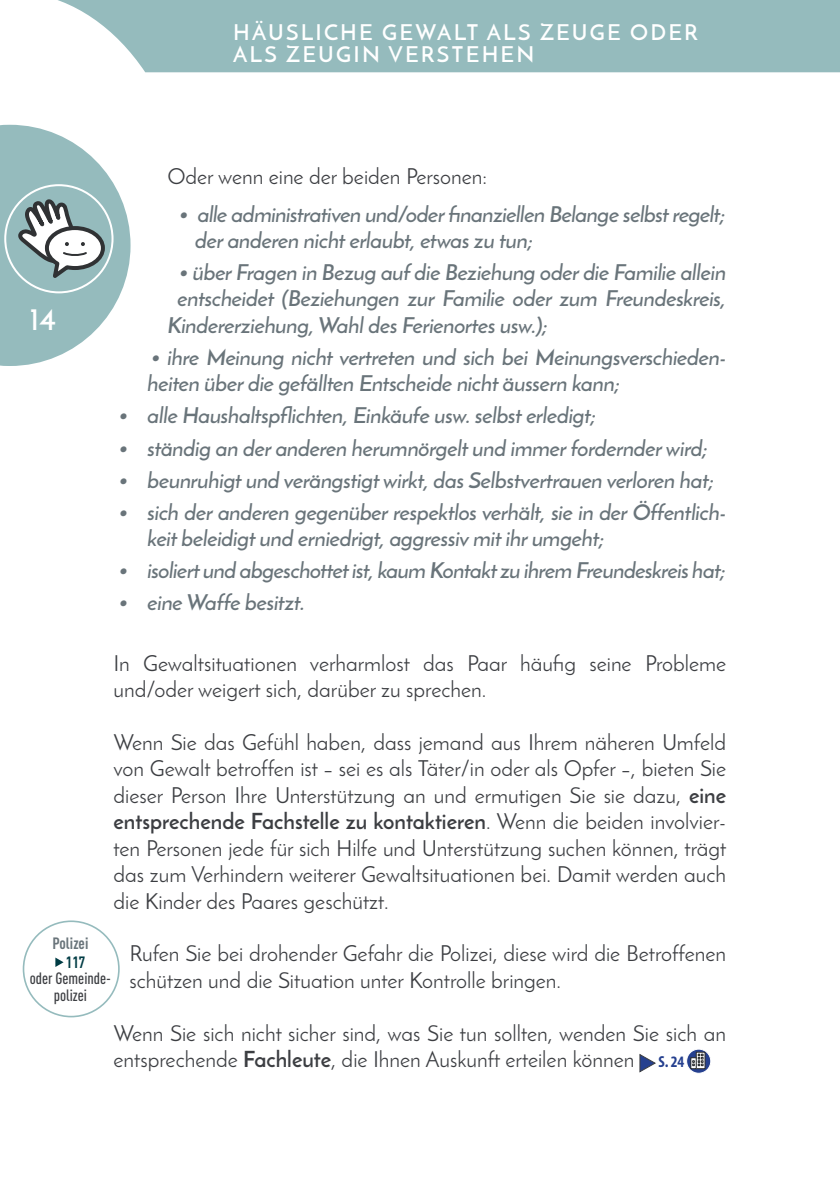
<style>
.page{position:relative;width:840px;height:1191px;background:#fff}
.page>*{position:absolute;margin:0;border:0;box-sizing:border-box;transform-origin:0 0}
.t1{font:600 32px "Josefin Sans";color:#fff}
.texte_base_2{font:22px/26.4px "Josefin Sans";color:#3c3e42}
.puce{font:italic 600 22px/26.4px "Josefin Sans";letter-spacing:-.01em;color:#69747a}
.t2{font:600 22px/22px "Josefin Sans";letter-spacing:.1em;color:#fff}
.t3{font:500 16.2px/16.2px "DIN Cond";color:#3c3e42;text-align:center}
.t4{font:700 16.2px "DIN Cond";color:#69747a}
.t5{font:700 16.2px "DIN Cond";color:#003c44}
.s1{font-weight:700}
.s2{font-family:"Myriad Pro";font-weight:700;font-stretch:condensed;font-size:16px;color:#25408f}
</style>
<div class="page">
<div style="left:58px;top:0;width:781px;height:72px;background:#95bbbd"></div>
<svg style="left:0;top:125px;width:130px;height:241px"></svg>
<svg style="left:639px;top:1054px;width:16px;height:18px"></svg>
<svg style="left:686px;top:1049px;width:24px;height:24px"></svg>
<div style="left:686px;top:1049px;width:24px;height:24px;border:1px solid #fff;border-radius:50%"></div>
<div style="left:695px;top:1051px;width:10px;height:18px;border:1px solid #303234"></div>
<div style="left:689px;top:1057px;width:7px;height:12px;border:1px solid #303234"></div>
<svg style="left:692px;top:1053px;width:11px;height:13px"></svg>
<svg style="left:55px;top:957px;width:9px;height:10px"></svg>
<div style="left:23px;top:920px;width:97px;height:97px;border:2px solid #95bbbd;border-radius:50%"></div>
<h1 class="t1" style="left:30px;top:299px;width:28px">14</h1>
<p class="t2" style="left:233px;top:21px;width:466px">HÄUSLICHE GEWALT ALS ZEUGE ODER<br>ALS ZEUGIN VERSTEHEN</p>
<p class="texte_base_2" style="left:167px;top:163px;width:321px">Oder wenn eine der beiden Personen:</p>
<p class="puce" style="left:195px;top:200px;width:531px;text-indent:-16px">• alle administrativen und/oder finanziellen Belange selbst regelt; der anderen nicht erlaubt, etwas zu tun;</p>
<p class="puce" style="left:179px;top:259px;width:547px">• über Fragen in Bezug auf die Beziehung oder die Familie allein</p>
<p class="puce" style="left:177px;top:285px;width:550px">entscheidet (Beziehungen zur Familie oder zum Freundeskreis,</p>
<p class="puce" style="left:167px;top:312px;width:382px">Kindererziehung, Wahl des Ferienortes usw.);</p>
<p class="puce" style="left:147px;top:344px;width:579px">• ihre Meinung nicht vertreten und sich bei Meinungsverschieden&shy;heiten über die gefällten Entscheide nicht äussern kann;</p>
<p class="puce" style="left:119px;top:402px;width:478px">• alle Haushaltspflichten, Einkäufe usw. selbst erledigt;</p>
<p class="puce" style="left:119px;top:434px;width:590px">• ständig an der anderen herumnörgelt und immer fordernder wird;</p>
<p class="puce" style="left:119px;top:466px;width:596px">• beunruhigt und verängstigt wirkt, das Selbstvertrauen verloren hat;</p>
<p class="puce" style="left:147px;top:498px;width:579px;text-indent:-28px">• sich der anderen gegenüber respektlos verhält, sie in der Öffentlich&shy;keit beleidigt und erniedrigt, aggressiv mit ihr umgeht;</p>
<p class="puce" style="left:119px;top:557px;width:608px">• isoliert und abgeschottet ist, kaum Kontakt zu ihrem Freundeskreis hat;</p>
<p class="puce" style="left:119px;top:589px;width:187px">• eine Waffe besitzt.</p>
<p class="texte_base_2" style="left:113px;top:650px;width:614px">In Gewaltsituationen verharmlost das Paar häufig seine Probleme und/oder weigert sich, darüber zu sprechen.</p>
<p class="texte_base_2" style="left:113px;top:729px;width:614px;text-align:justify">Wenn Sie das Gefühl haben, dass jemand aus Ihrem näheren Umfeld von Gewalt betroffen ist – sei es als Täter/in oder als Opfer –, bieten Sie dieser Person Ihre Unterstützung an und ermutigen Sie sie dazu, <span class="s1">eine entsprechende Fachstelle zu kontaktieren</span>. Wenn die beiden involvier&shy;ten Personen jede für sich Hilfe und Unterstützung suchen können, trägt das zum Verhindern weiterer Gewaltsituationen bei. Damit werden auch die Kinder des Paares geschützt.</p>
<p class="texte_base_2" style="left:129px;top:940px;width:597px">Rufen Sie bei drohender Gefahr die Polizei, diese wird die Betroffenen schützen und die Situation unter Kontrolle bringen.</p>
<p class="texte_base_2" style="left:113px;top:1019px;width:613px">Wenn Sie sich nicht sicher sind, was Sie tun sollten, wenden Sie sich an entsprechende <span class="s1">Fachleute</span>, die Ihnen Auskunft erteilen können <span class="s2">S. 24</span></p>
<p class="t4" style="left:52px;top:933px;width:38px">Polizei</p>
<p class="t5" style="left:66px;top:952px;width:21px">117</p>
<p class="t3" style="left:30px;top:970px;width:83px">oder Gemeinde&shy;polizei</p>
</div>
